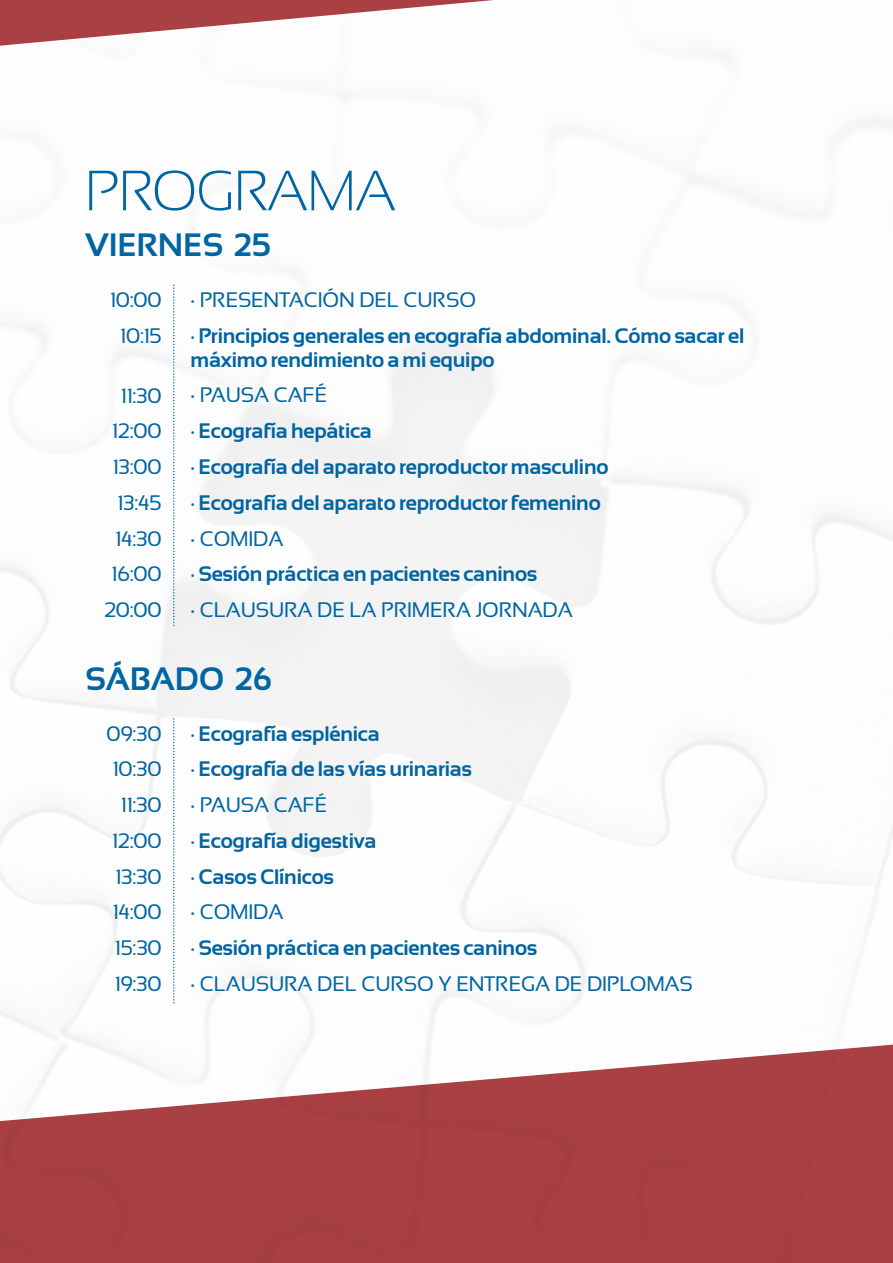
<style>
.page{position:relative;width:893px;height:1263px;background:#fff}
.page>*{position:absolute;margin:0;border:0;box-sizing:border-box;transform-origin:0 0}
.t1{font:300 56.7px "Sansation";letter-spacing:-.01em;color:#0065a1}
.t2{font:700 32.4px "Sansation";letter-spacing:-.01em;color:#0065a1}
.t3{font:700 21px/35.7px "Sansation";letter-spacing:-.01em;color:#0065a1}
.t4{font:21px/35.7px "Sansation";letter-spacing:-.01em;color:#0065a1;text-align:right}
</style>
<div class="page">
<svg style="left:0;top:1044px;width:893px;height:219px;fill:#a94043"></svg>
<svg style="left:0;top:0;width:494px;height:46px"></svg>
<svg style="left:173px;top:285px;width:1px;height:343px"></svg>
<svg style="left:173px;top:719px;width:1px;height:284px"></svg>
<h1 class="t1" style="left:85px;top:159px;width:312px">PROGRAMA</h1>
<h2 class="t2" style="left:85px;top:227px;width:187px">VIERNES 25</h2>
<p class="t4" style="left:110px;top:282px;width:53px;text-align:center">10:00<br>10:15</p>
<p class="t4" style="left:190px;top:282px;width:287px">· PRESENTACIÓN DEL CURSO</p>
<p class="t3" style="left:191px;top:323px;width:555px;line-height:24px">· Principios generales en ecografía abdominal. Cómo sacar el máximo rendimiento a mi equipo</p>
<p class="t4" style="left:191px;top:377px;width:138px">· PAUSA CAFÉ</p>
<p class="t3" style="left:191px;top:413px;width:419px">· Ecografía hepática<br>· Ecografía del aparato reproductor masculino · Ecografía del aparato reproductor femenino</p>
<p class="t4" style="left:191px;top:520px;width:94px">· COMIDA</p>
<p class="t3" style="left:191px;top:556px;width:348px">· Sesión práctica en pacientes caninos</p>
<p class="t4" style="left:191px;top:592px;width:384px">· CLAUSURA DE LA PRIMERA JORNADA</p>
<p class="t4" style="left:104px;top:377px;width:59px">11:30<br>12:00<br>13:00<br>13:45<br>14:30<br>16:00<br>20:00</p>
<h2 class="t2" style="left:85px;top:660px;width:189px">SÁBADO 26</h2>
<p class="t4" style="left:107px;top:715px;width:56px">09:30<br>10:30<br>11:30<br>12:00<br>13:30<br>14:00<br>15:30<br>19:30</p>
<p class="t3" style="left:191px;top:715px;width:283px">· Ecografía esplénica<br>· Ecografía de las vías urinarias</p>
<p class="t4" style="left:191px;top:787px;width:138px">· PAUSA CAFÉ</p>
<p class="t3" style="left:191px;top:823px;width:187px">· Ecografía digestiva · Casos Clínicos</p>
<p class="t4" style="left:191px;top:894px;width:94px">· COMIDA</p>
<p class="t3" style="left:191px;top:930px;width:348px">· Sesión práctica en pacientes caninos</p>
<p class="t4" style="left:191px;top:966px;width:504px">· CLAUSURA DEL CURSO Y ENTREGA DE DIPLOMAS</p>
</div>
